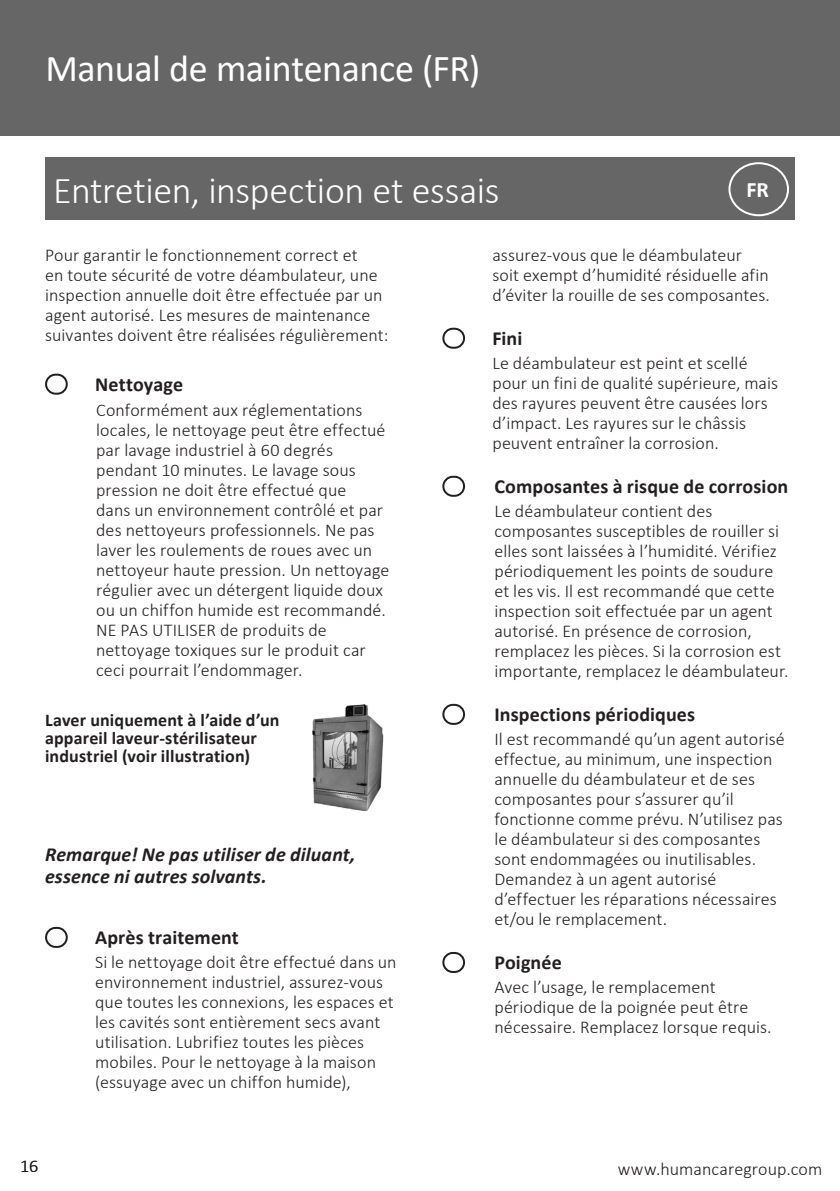
<style>
.page{position:relative;width:840px;height:1191px;background:#fff}
.page>*{position:absolute;margin:0;border:0;box-sizing:border-box;transform-origin:0 0}
.heading_2_-_white{font:300 38px "Calibri";letter-spacing:-.01em;color:#fff}
.heading_2_-_white-2{font:38px "Calibri";letter-spacing:-.01em;color:#fff}
.warning_text{font:700 22px "Calibri";color:#fff}
.heading_4_black{font:700 20px "Calibri";letter-spacing:.005em;color:#231f20}
.warning_text-2{font:italic 700 20px/22px "Calibri";letter-spacing:.005em;color:#231f20}
.heading_4_black-2{font:300 18px/20px "Calibri";letter-spacing:.005em;color:#231f20}
.Body_text{font:300 18px/20px "Calibri";letter-spacing:.005em;color:#231f20}
.Body_text-2{font:700 18px/18px "Calibri";letter-spacing:.01em;color:#231f20}
</style>
<div class="page">
<div style="left:0;top:0;width:839px;height:135px;background:#666"></div>
<div style="left:45px;top:374px;width:23px;height:21px;border:2px solid #231f20;border-radius:9px"></div>
<div style="left:45px;top:927px;width:23px;height:21px;border:2px solid #231f20;border-radius:9px"></div>
<div style="left:442px;top:328px;width:23px;height:21px;border:2px solid #231f20;border-radius:9px"></div>
<div style="left:442px;top:476px;width:23px;height:21px;border:2px solid #231f20;border-radius:9px"></div>
<div style="left:442px;top:704px;width:23px;height:21px;border:2px solid #231f20;border-radius:9px"></div>
<div style="left:442px;top:952px;width:23px;height:21px;border:2px solid #231f20;border-radius:9px"></div>
<div style="left:45px;top:157px;width:748px;height:63px;background:#666"></div>
<div style="left:728px;top:162px;width:60px;height:54px;border:2px solid #fff;border-radius:50%"></div>
<img style="left:312px;top:704px;width:72px;height:107px">
<p class="heading_2_-_white-2" style="left:45px;top:42px;width:436px">Manual de maintenance (FR)</p>
<p class="heading_2_-_white" style="left:53px;top:167px;width:447px">Entretien, inspection et essais</p>
<p class="warning_text" style="left:746px;top:174px;width:24px">FR</p>
<p class="Body_text" style="left:45px;top:245px;width:345px">Pour garantir le fonctionnement correct et<br>en toute sécurité de votre déambulateur, une inspection annuelle doit être effectuée par un agent autorisé. Les mesures de maintenance suivantes doivent être réalisées régulièrement:</p>
<p class="heading_4_black" style="left:95px;top:370px;width:89px">Nettoyage</p>
<p class="Body_text" style="left:96px;top:400px;width:294px">Conformément aux réglementations locales, le nettoyage peut être effectué par lavage industriel à 60 degrés pendant 10 minutes. Le lavage sous pression ne doit être effectué que<br>dans un environnement contrôlé et par des nettoyeurs professionnels. Ne pas laver les roulements de roues avec un nettoyeur haute pression. Un nettoyage régulier avec un détergent liquide doux ou un chiffon humide est recommandé.<br>NE PAS UTILISER de produits de nettoyage toxiques sur le produit car ceci pourrait l’endommager.</p>
<p class="Body_text-2" style="left:45px;top:710px;width:236px">Laver uniquement à l’aide d’un appareil laveur-stérilisateur industriel (voir illustration)</p>
<p class="warning_text-2" style="left:45px;top:842px;width:311px">Remarque! Ne pas utiliser de diluant, essence ni autres solvants.</p>
<p class="heading_4_black" style="left:95px;top:923px;width:145px">Après traitement</p>
<p class="heading_4_black-2" style="left:95px;top:951px;width:303px">Si le nettoyage doit être effectué dans un environnement industriel, assurez-vous que toutes les connexions, les espaces et les cavités sont entièrement secs avant utilisation. Lubrifiez toutes les pièces mobiles. Pour le nettoyage à la maison (essuyage avec un chiffon humide),</p>
<p class="heading_4_black-2" style="left:492px;top:244px;width:279px">assurez-vous que le déambulateur soit exempt d’humidité résiduelle afin d’éviter la rouille de ses composantes.</p>
<p class="heading_4_black" style="left:492px;top:324px;width:31px">Fini</p>
<p class="heading_4_black-2" style="left:492px;top:352px;width:287px">Le déambulateur est peint et scellé pour un fini de qualité supérieure, mais des rayures peuvent être causées lors d’impact. Les rayures sur le châssis peuvent entraîner la corrosion.</p>
<p class="heading_4_black" style="left:494px;top:472px;width:295px">Composantes à risque de corrosion</p>
<p class="heading_4_black-2" style="left:494px;top:500px;width:295px">Le déambulateur contient des composantes susceptibles de rouiller si elles sont laissées à l’humidité. Vérifiez périodiquement les points de soudure et les vis. Il est recommandé que cette inspection soit effectuée par un agent autorisé. En présence de corrosion, remplacez les pièces. Si la corrosion est importante, remplacez le déambulateur.</p>
<p class="heading_4_black" style="left:494px;top:700px;width:202px">Inspections périodiques</p>
<p class="heading_4_black-2" style="left:494px;top:728px;width:292px">Il est recommandé qu’un agent autorisé effectue, au minimum, une inspection annuelle du déambulateur et de ses composantes pour s’assurer qu’il fonctionne comme prévu. N’utilisez pas le déambulateur si des composantes sont endommagées ou inutilisables.<br>Demandez à un agent autorisé d’effectuer les réparations nécessaires et/ou le remplacement.</p>
<p class="heading_4_black" style="left:494px;top:948px;width:69px">Poignée</p>
<p class="heading_4_black-2" style="left:494px;top:976px;width:278px">Avec l’usage, le remplacement périodique de la poignée peut être nécessaire. Remplacez lorsque requis.</p>
<p class="Body_text" style="left:20px;top:1156px;width:19px">16</p>
<p class="Body_text" style="left:617px;top:1159px;width:206px">www.humancaregroup.com</p>
</div>
